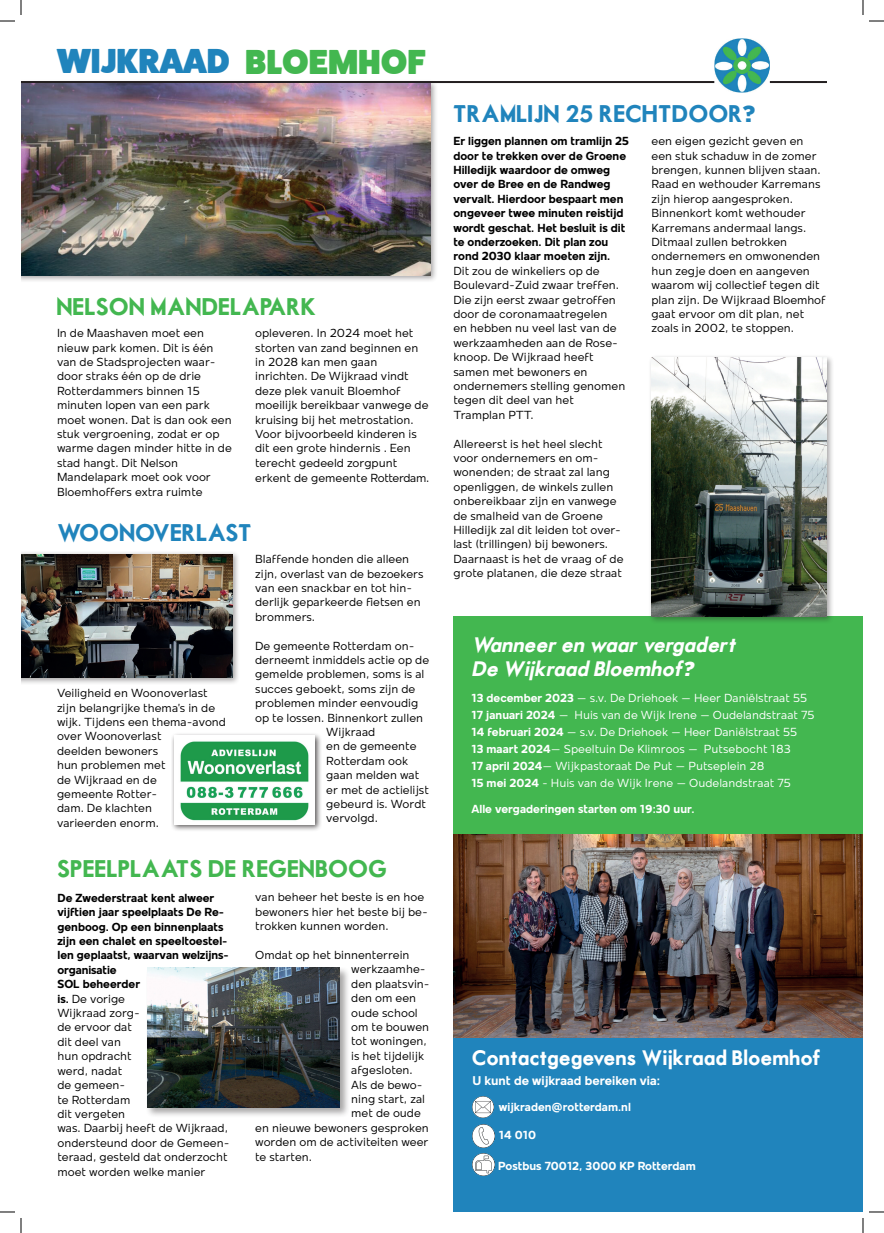
<style>
.page{position:relative;width:884px;height:1233px;background:#fff}
.page>*{position:absolute;margin:0;border:0;box-sizing:border-box;transform-origin:0 0}
.t1{font:800 35px "Fat Frank";color:#2084bc}
.t2{font:23px "Motor Oil 1937 M54";color:#43b750}
.t3{font:23px "Motor Oil 1937 M54";color:#2084bc}
.t4{font:italic 20px/24px "Motor Oil 1937 M54";color:#fff}
.t5{font:20px "Motor Oil 1937 M54";color:#fff}
.t6{font:700 13px "Mollen Personal Use";color:#fff}
.t7{font:12px/14.4px "Mollen Personal Use";color:#000}
.t8{font:12px/17px "Mollen Personal Use";color:#fff}
.t9{font:700 12px/14.4px "Mollen Personal Use";color:#000}
.t10{font:700 12px "Mollen Personal Use";color:#fff}
.s1{color:#43b750}
.s2{font-weight:700}
.s3{font-family:"Gotham";font-weight:900}
</style>
<div class="page">
<div style="left:453px;top:616px;width:410px;height:421px;background:#43b750"></div>
<hr style="left:21px;top:81px;width:806px;height:2px;background:#231f20">
<img style="left:715px;top:39px;width:54px;height:54px">
<div style="left:145px;top:966px;width:206px;height:152px;background:#231f20;opacity:.4"></div>
<img style="left:147px;top:967px;width:193px;height:140px">
<div style="left:648px;top:354px;width:186px;height:270px;background:#231f20;opacity:.4"></div>
<img style="left:651px;top:358px;width:176px;height:258px">
<div style="left:21px;top:80px;width:417px;height:203px;background:#231f20;opacity:.4"></div>
<img style="left:21px;top:83px;width:409px;height:192px">
<div style="left:21px;top:550px;width:219px;height:135px;background:#231f20;opacity:.4"></div>
<img style="left:21px;top:554px;width:211px;height:124px">
<div style="left:171px;top:732px;width:151px;height:100px;background:#231f20;opacity:.75"></div>
<img style="left:174px;top:736px;width:141px;height:88px">
<div style="left:453px;top:1037px;width:410px;height:175px;background:#2084bc"></div>
<img style="left:472px;top:1153px;width:23px;height:22px">
<img style="left:453px;top:834px;width:410px;height:203px">
<img style="left:472px;top:1124px;width:22px;height:23px">
<img style="left:473px;top:1096px;width:21px;height:22px">
<svg style="left:0;top:1211px;width:15px;height:1px"></svg>
<svg style="left:869px;top:1211px;width:15px;height:1px"></svg>
<svg style="left:0;top:0;width:22px;height:22px"></svg>
<svg style="left:20px;top:1218px;width:2px;height:15px"></svg>
<svg style="left:862px;top:0;width:22px;height:22px"></svg>
<svg style="left:862px;top:1218px;width:2px;height:15px"></svg>
<h1 class="t1" style="left:57px;top:42px;width:370px">WIJKRAAD <span class="s1">BLOEMHOF</span></h1>
<h2 class="t2" style="left:56px;top:296px;width:262px">NELSON MANDELAPARK</h2>
<p class="t7" style="left:57px;top:326px;width:176px">In de Maashaven moet een nieuw park komen. Dit is één van de Stadsprojecten waar&shy;door straks één op de drie<br>Rotterdammers binnen 15 minuten lopen van een park moet wonen. Dat is dan ook een stuk vergroening, zodat er op warme dagen minder hitte in de stad hangt. Dit Nelson<br>Mandelapark moet ook voor<br>Bloemhoffers extra ruimte</p>
<p class="t7" style="left:255px;top:326px;width:176px">opleveren. In 2024 moet het storten van zand beginnen en in 2028 kan men gaan inrichten. De Wijkraad vindt deze plek vanuit Bloemhof moeilijk bereikbaar vanwege de kruising bij het metrostation.<br>Voor bijvoorbeeld kinderen is dit een grote hindernis . Een terecht gedeeld zorgpunt erkent de gemeente Rotterdam.</p>
<h2 class="t3" style="left:57px;top:522px;width:196px">WOONOVERLAST</h2>
<p class="t7" style="left:57px;top:685px;width:171px">Veiligheid en Woonoverlast zijn belangrijke thema’s in de wijk. Tijdens een thema-avond over Woonoverlast<br>deelden bewoners<br>hun problemen met<br>de Wijkraad en de<br>gemeente Rotter-<br>dam. De klachten<br>varieerden enorm.</p>
<p class="t7" style="left:255px;top:552px;width:170px">Blaffende honden die alleen zijn, overlast van de bezoekers van een snackbar en tot hin&shy;derlijk geparkeerde fietsen en brommers.</p>
<p class="t7" style="left:255px;top:638px;width:161px">De gemeente Rotterdam on-</p>
<p class="t7" style="left:255px;top:652px;width:176px">derneemt inmiddels actie op de</p>
<p class="t7" style="left:255px;top:667px;width:171px">gemelde problemen, soms is al</p>
<p class="t7" style="left:255px;top:681px;width:162px">succes geboekt, soms zijn de</p>
<p class="t7" style="left:255px;top:696px;width:165px">problemen minder eenvoudig</p>
<p class="t7" style="left:255px;top:710px;width:169px">op te lossen. Binnenkort zullen</p>
<p class="t7" style="left:326px;top:724px;width:51px">Wijkraad</p>
<p class="t7" style="left:326px;top:739px;width:92px">en de gemeente</p>
<p class="t7" style="left:326px;top:753px;width:83px">Rotterdam ook</p>
<p class="t7" style="left:326px;top:768px;width:94px">gaan melden wat</p>
<p class="t7" style="left:326px;top:782px;width:104px">er met de actielijst</p>
<p class="t7" style="left:326px;top:796px;width:101px">gebeurd is. Wordt</p>
<p class="t7" style="left:326px;top:811px;width:53px">vervolgd.</p>
<h2 class="t2" style="left:57px;top:858px;width:331px">SPEELPLAATS DE REGENBOOG</h2>
<p class="t7" style="left:255px;top:890px;width:174px">van beheer het beste is en hoe bewoners hier het beste bij be&shy;trokken kunnen worden.</p>
<p class="t7" style="left:255px;top:947px;width:156px">Omdat op het binnenterrein</p>
<p class="t7" style="left:351px;top:962px;width:76px">werkzaamhe-</p>
<p class="t7" style="left:351px;top:976px;width:80px">den plaatsvin-</p>
<p class="t7" style="left:351px;top:990px;width:67px">den om een</p>
<p class="t7" style="left:351px;top:1005px;width:68px">oude school</p>
<p class="t7" style="left:351px;top:1019px;width:80px">om te bouwen</p>
<p class="t7" style="left:351px;top:1034px;width:77px">tot woningen,</p>
<p class="t7" style="left:351px;top:1048px;width:74px">is het tijdelijk</p>
<p class="t7" style="left:351px;top:1062px;width:63px">afgesloten.</p>
<p class="t7" style="left:351px;top:1077px;width:73px">Als de bewo-</p>
<p class="t7" style="left:351px;top:1091px;width:75px">ning start, zal</p>
<p class="t7" style="left:351px;top:1106px;width:71px">met de oude</p>
<p class="t7" style="left:255px;top:1120px;width:175px">en nieuwe bewoners gesproken</p>
<p class="t7" style="left:255px;top:1134px;width:175px">worden om de activiteiten weer</p>
<p class="t7" style="left:255px;top:1149px;width:58px">te starten.</p>
<p class="t7" style="left:57px;top:890px;width:174px"><span class="s2">De Zwederstraat kent alweer vijftien jaar speelplaats De Re&shy;genboog. Op een binnenplaats zijn een chalet en speeltoestel&shy;len geplaatst, waarvan welzijns&shy;organisatie<br>SOL beheerder<br>is.</span> De vorige<br>Wijkraad zorg-<br>de ervoor dat<br>dit deel van<br>hun opdracht<br>werd, nadat<br>de gemeen-<br>te Rotterdam<br>dit vergeten<br>was. Daarbij heeft de Wijkraad, ondersteund door de Gemeen&shy;teraad, gesteld dat onderzocht moet worden welke manier</p>
<h2 class="t3" style="left:453px;top:104px;width:304px">TRAMLIJN 25 RECHTDOOR<span class="s3">?</span></h2>
<p class="t9" style="left:453px;top:134px;width:177px">Er liggen plannen om tramlijn 25 door te trekken over de Groene<br>Hilledijk waardoor de omweg over de Bree en de Randweg vervalt. Hierdoor bespaart men ongeveer twee minuten reistijd wordt geschat. Het besluit is dit te onderzoeken. Dit plan zou rond 2030 klaar moeten zijn.</p>
<p class="t7" style="left:453px;top:263px;width:174px">Dit zou de winkeliers op de<br>Boulevard-Zuid zwaar treffen.<br>Die zijn eerst zwaar getroffen door de coronamaatregelen<br>en hebben nu veel last van de werkzaamheden aan de Rose&shy;knoop. De Wijkraad heeft samen met bewoners en ondernemers stelling genomen tegen dit deel van het<br>Tramplan PTT.</p>
<p class="t7" style="left:453px;top:436px;width:172px">Allereerst is het heel slecht voor ondernemers en om&shy;wonenden; de straat zal lang openliggen, de winkels zullen onbereikbaar zijn en vanwege de smalheid van de Groene<br>Hilledijk zal dit leiden tot over&shy;last (trillingen) bij bewoners.<br>Daarnaast is het de vraag of de grote platanen, die deze straat</p>
<p class="t7" style="left:651px;top:134px;width:176px">een eigen gezicht geven en een stuk schaduw in de zomer brengen, kunnen blijven staan.<br>Raad en wethouder Karremans zijn hierop aangesproken.<br>Binnenkort komt wethouder<br>Karremans andermaal langs.<br>Ditmaal zullen betrokken ondernemers en omwonenden hun zegje doen en aangeven waarom wij collectief tegen dit plan zijn. De Wijkraad Bloemhof gaat ervoor om dit plan, net zoals in 2002, te stoppen.</p>
<h3 class="t4" style="left:471px;top:634px;width:269px">Wanneer en waar vergadert<br>De Wijkraad Bloemhof<span class="s3">?</span></h3>
<p class="t8" style="left:471px;top:689px;width:345px"><span class="s2">13 december 2023</span> – s.v. De Driehoek – Heer Daniëlstraat 55<br><span class="s2">17 januari 2024</span> – Huis van de Wijk Irene – Oudelandstraat 75<br><span class="s2">14 februari 2024</span> – s.v. De Driehoek – Heer Daniëlstraat 55<br><span class="s2">13 maart 2024</span>– Speeltuin De Klimroos – Putsebocht 183<br><span class="s2">17 april 2024</span>– Wijkpastoraat De Put – Putseplein 28<br><span class="s2">15 mei 2024</span> - Huis van de Wijk Irene – Oudelandstraat 75</p>
<p class="t10" style="left:471px;top:801px;width:225px">Alle vergaderingen starten om 19:30 uur.</p>
<h3 class="t5" style="left:472px;top:1049px;width:350px">Contactgegevens Wijkraad Bloemhof</h3>
<p class="t6" style="left:472px;top:1072px;width:189px">U kunt de wijkraad bereiken via:</p>
<p class="t10" style="left:499px;top:1100px;width:134px">wijkraden@rotterdam.nl</p>
<p class="t10" style="left:499px;top:1128px;width:39px">14 010</p>
<p class="t10" style="left:498px;top:1159px;width:199px">Postbus 70012, 3000 KP Rotterdam</p>
</div>
